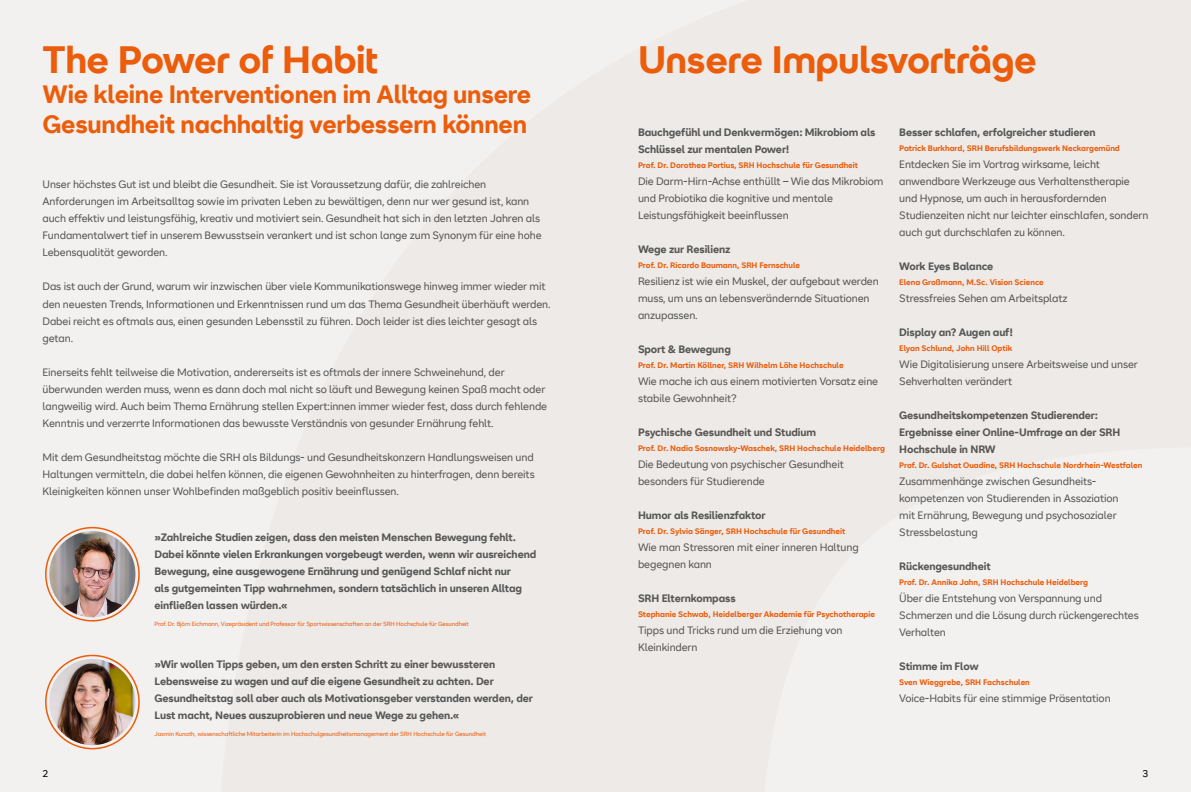
<style>
.page{position:relative;width:1191px;height:792px;background:#edeae8}
.page>*{position:absolute;margin:0;border:0;box-sizing:border-box;transform-origin:0 0}
.t1{font:700 38px "SRH Headline";color:#eb5d0b}
.t2{font:700 25px/30px "SRH Text";letter-spacing:-.01em;color:#eb5d0b}
.t3{font:10.7px/17px "SRH Text";letter-spacing:-.01em;color:#575756}
.t4{font:700 10.7px/17px "SRH Text";letter-spacing:-.01em;color:#575756}
.t5{font:10px "SRH Text";color:#000}
.t6{font:700 8px "SRH Text";color:#eb5d0b}
.t7{font:6px "SRH Text";letter-spacing:-.01em;color:#eb5d0b}
</style>
<div class="page">
<div style="left:45px;top:527px;width:95px;height:95px;border:2px solid #eb5d0b;border-radius:50%"></div>
<img style="left:49px;top:531px;width:86px;height:86px;border-radius:43px">
<div style="left:45px;top:655px;width:95px;height:94px;border:2px solid #eb5d0b;border-radius:50%"></div>
<img style="left:49px;top:659px;width:86px;height:86px;border-radius:43px">
<p class="t1" style="left:43px;top:38px;width:337px">The Power of Habit</p>
<p class="t2" style="left:43px;top:80px;width:490px">Wie kleine Interventionen im Alltag unsere<br>Gesundheit nachhaltig verbessern können</p>
<p class="t3" style="left:43px;top:176px;width:500px">Unser höchstes Gut ist und bleibt die Gesundheit. Sie ist Voraussetzung dafür, die zahlreichen Anforderungen im Arbeitsalltag sowie im privaten Leben zu bewältigen, denn nur wer gesund ist, kann auch effektiv und leistungsfähig, kreativ und motiviert sein. Gesundheit hat sich in den letzten Jahren als Fundamentalwert tief in unserem Bewusstsein verankert und ist schon lange zum Synonym für eine hohe Lebensqualität geworden.</p>
<p class="t3" style="left:43px;top:278px;width:509px">Das ist auch der Grund, warum wir inzwischen über viele Kommunikationswege hinweg immer wieder mit den neuesten Trends, Informationen und Erkenntnissen rund um das Thema Gesundheit überhäuft werden.<br>Dabei reicht es oftmals aus, einen gesunden Lebensstil zu führen. Doch leider ist dies leichter gesagt als getan.</p>
<p class="t3" style="left:43px;top:363px;width:506px">Einerseits fehlt teilweise die Motivation, andererseits ist es oftmals der innere Schweinehund, der überwunden werden muss, wenn es dann doch mal nicht so läuft und Bewegung keinen Spaß macht oder langweilig wird. Auch beim Thema Ernährung stellen Expert:innen immer wieder fest, dass durch fehlende Kenntnis und verzerrte Informationen das bewusste Verständnis von gesunder Ernährung fehlt.</p>
<p class="t3" style="left:43px;top:448px;width:494px;text-align:justify">Mit dem Gesundheitstag möchte die SRH als Bildungs- und Gesundheitskonzern Handlungsweisen und Haltungen vermitteln, die dabei helfen können, die eigenen Gewohnheiten zu hinterfragen, denn bereits Kleinigkeiten können unser Wohlbefinden maßgeblich positiv beeinflussen.</p>
<p class="t4" style="left:154px;top:528px;width:383px">»Zahlreiche Studien zeigen, dass den meisten Menschen Bewegung fehlt.<br>Dabei könnte vielen Erkrankungen vorgebeugt werden, wenn wir ausreichend Bewegung, eine ausgewogene Ernährung und genügend Schlaf nicht nur<br>als gutgemeinten Tipp wahrnehmen, sondern tatsächlich in unseren Alltag einfließen lassen würden.«</p>
<p class="t7" style="left:154px;top:620px;width:316px">Prof. Dr. Björn Eichmann, Vizepräsident und Professor für Sportwissenschaften an der SRH Hochschule für Gesundheit</p>
<p class="t4" style="left:154px;top:656px;width:380px">»Wir wollen Tipps geben, um den ersten Schritt zu einer bewussteren Lebensweise zu wagen und auf die eigene Gesundheit zu achten. Der Gesundheitstag soll aber auch als Motivationsgeber verstanden werden, der Lust macht, Neues auszuprobieren und neue Wege zu gehen.«</p>
<p class="t7" style="left:154px;top:731px;width:333px">Jasmin Kunath, wissenschaftliche Mitarbeiterin im Hochschulgesundheitsmanagement der SRH Hochschule für Gesundheit</p>
<p class="t1" style="left:638px;top:38px;width:400px">Unsere Impulsvorträge</p>
<p class="t4" style="left:638px;top:123px;width:239px">Bauchgefühl und Denkvermögen: Mikrobiom als<br>Schlüssel zur mentalen Power!</p>
<p class="t6" style="left:638px;top:160px;width:222px">Prof. Dr. Dorothea Portius, SRH Hochschule für Gesundheit</p>
<p class="t3" style="left:638px;top:172px;width:247px">Die Darm-Hirn-Achse enthüllt – Wie das Mikrobiom und Probiotika die kognitive und mentale<br>Leistungsfähigkeit beeinflussen</p>
<p class="t4" style="left:638px;top:240px;width:94px">Wege zur Resilienz</p>
<p class="t6" style="left:638px;top:260px;width:164px">Prof. Dr. Ricardo Baumann, SRH Fernschule</p>
<p class="t3" style="left:638px;top:272px;width:242px">Resilienz ist wie ein Muskel, der aufgebaut werden muss, um uns an lebensverändernde Situationen anzupassen.</p>
<p class="t4" style="left:638px;top:340px;width:94px">Sport &amp; Bewegung</p>
<p class="t6" style="left:638px;top:360px;width:207px">Prof. Dr. Martin Köllner, SRH Wilhelm Löhe Hochschule</p>
<p class="t3" style="left:638px;top:372px;width:242px">Wie mache ich aus einem motivierten Vorsatz eine stabile Gewohnheit?</p>
<p class="t4" style="left:638px;top:423px;width:179px">Psychische Gesundheit und Studium</p>
<p class="t6" style="left:638px;top:443px;width:248px">Prof. Dr. Nadia Sosnowsky-Waschek, SRH Hochschule Heidelberg</p>
<p class="t3" style="left:638px;top:455px;width:207px">Die Bedeutung von psychischer Gesundheit besonders für Studierende</p>
<p class="t4" style="left:638px;top:506px;width:129px">Humor als Resilienzfaktor</p>
<p class="t6" style="left:638px;top:526px;width:209px">Prof. Dr. Sylvia Sänger, SRH Hochschule für Gesundheit</p>
<p class="t3" style="left:638px;top:538px;width:222px">Wie man Stressoren mit einer inneren Haltung begegnen kann</p>
<p class="t4" style="left:638px;top:589px;width:99px">SRH Elternkompass</p>
<p class="t6" style="left:638px;top:609px;width:238px">Stephanie Schwab, Heidelberger Akademie für Psychotherapie</p>
<p class="t3" style="left:638px;top:621px;width:206px">Tipps und Tricks rund um die Erziehung von<br>Kleinkindern</p>
<p class="t4" style="left:899px;top:123px;width:198px">Besser schlafen, erfolgreicher studieren</p>
<p class="t6" style="left:899px;top:143px;width:222px">Patrick Burkhard, SRH Berufsbildungswerk Neckargemünd</p>
<p class="t3" style="left:899px;top:155px;width:251px">Entdecken Sie im Vortrag wirksame, leicht anwendbare Werkzeuge aus Verhaltenstherapie und Hypnose, um auch in herausfordernden Studienzeiten nicht nur leichter einschlafen, sondern auch gut durchschlafen zu können.</p>
<p class="t4" style="left:899px;top:257px;width:96px">Work Eyes Balance</p>
<p class="t6" style="left:899px;top:277px;width:146px">Elena Großmann, M.Sc. Vision Science</p>
<p class="t3" style="left:899px;top:289px;width:170px">Stressfreies Sehen am Arbeitsplatz</p>
<p class="t4" style="left:899px;top:323px;width:115px">Display an? Augen auf!</p>
<p class="t6" style="left:899px;top:343px;width:114px">Elyan Schlund, John Hill Optik</p>
<p class="t3" style="left:899px;top:355px;width:240px">Wie Digitalisierung unsere Arbeitsweise und unser<br>Sehverhalten verändert</p>
<p class="t4" style="left:899px;top:406px;width:200px">Gesundheitskompetenzen Studierender:</p>
<p class="t4" style="left:899px;top:423px;width:223px">Ergebnisse einer Online-Umfrage an der SRH<br>Hochschule in NRW</p>
<p class="t6" style="left:899px;top:460px;width:245px">Prof. Dr. Gulshat Ouadine, SRH Hochschule Nordrhein-Westfalen</p>
<p class="t3" style="left:899px;top:472px;width:221px">Zusammenhänge zwischen Gesundheits&shy;kompetenzen von Studierenden in Assoziation mit Ernährung, Bewegung und psychosozialer Stressbelastung</p>
<p class="t4" style="left:899px;top:557px;width:93px">Rückengesundheit</p>
<p class="t6" style="left:899px;top:577px;width:190px">Prof. Dr. Annika Jahn, SRH Hochschule Heidelberg</p>
<p class="t3" style="left:899px;top:589px;width:241px">Über die Entstehung von Verspannung und<br>Schmerzen und die Lösung durch rückengerechtes<br>Verhalten</p>
<p class="t4" style="left:899px;top:657px;width:81px">Stimme im Flow</p>
<p class="t6" style="left:899px;top:677px;width:132px">Sven Wieggrebe, SRH Fachschulen</p>
<p class="t3" style="left:899px;top:689px;width:213px">Voice-Habits für eine stimmige Präsentation</p>
<p class="t5" style="left:43px;top:766px;width:7px">2</p>
<p class="t5" style="left:43px;top:768px;width:7px">2</p>
<p class="t5" style="left:1142px;top:768px;width:7px">3</p>
</div>
